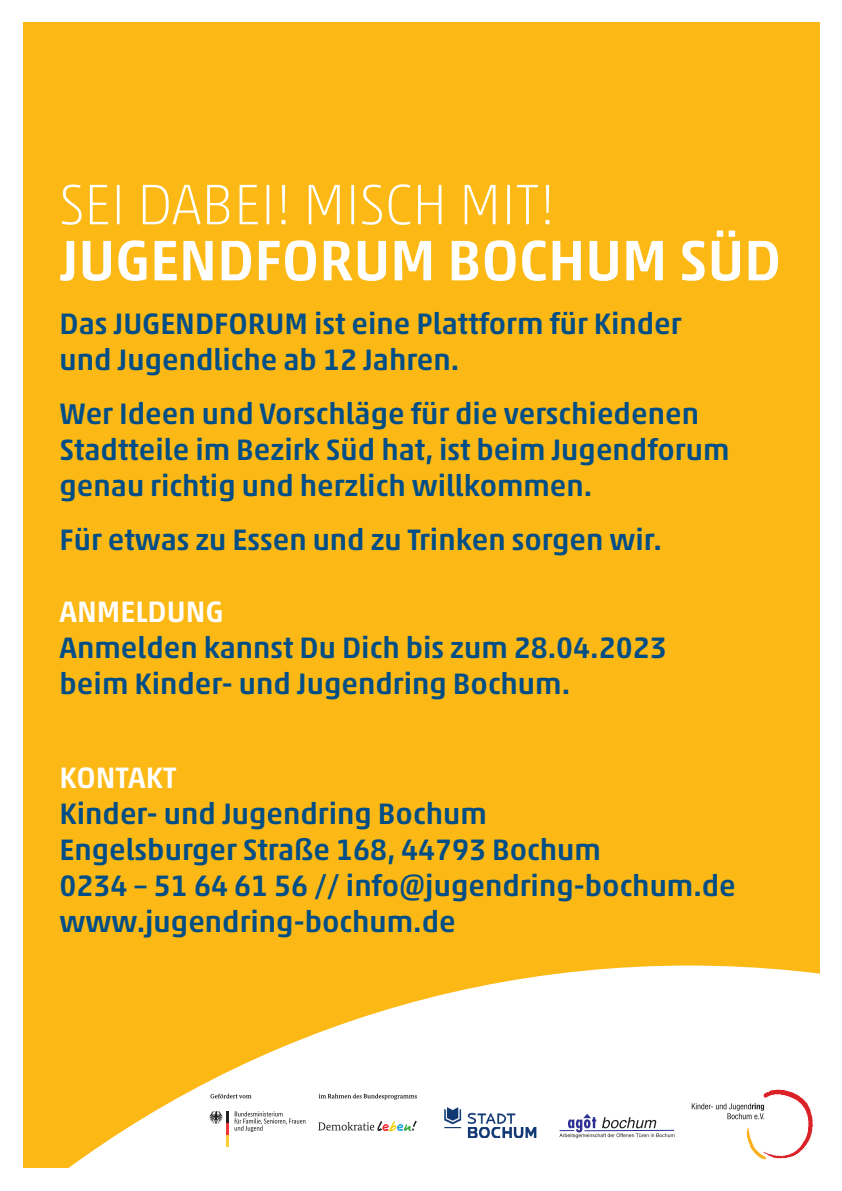
<style>
.page{position:relative;width:842px;height:1191px;background:#fff}
.page>*{position:absolute;margin:0;border:0;box-sizing:border-box;transform-origin:0 0}
.t1{font:500 58px "Akko W01";color:#fff}
.t2{font:100 58px "Akko W01";color:#fff}
.t3{font:500 30px/36px "Akko W01";color:#014e87}
.t4{font:500 30px "Akko W01";color:#fff}
</style>
<div class="page">
<div style="left:23px;top:23px;width:796px;height:1145px;background:#fcb814"></div>
<svg style="left:68px;top:965px;width:752px;height:203px;fill:#fff"></svg>
<svg style="left:210px;top:1093px;width:42px;height:5px"></svg>
<svg style="left:319px;top:1093px;width:98px;height:6px"></svg>
<svg style="left:209px;top:1110px;width:96px;height:36px;background:#eae7e5"></svg>
<svg style="left:318px;top:1120px;width:99px;height:11px"></svg>
<svg style="left:559px;top:1113px;width:116px;height:25px;background:#d1d1db"></svg>
<svg style="left:692px;top:1089px;width:122px;height:71px;background:#f7ebea"></svg>
<img style="left:434px;top:1085px;width:117px;height:80px">
<h1 class="t2" style="left:60px;top:170px;width:497px">SEI DABEI! MISCH M IT!</h1>
<h1 class="t1" style="left:60px;top:225px;width:723px">Jugendforum Bochum Süd</h1>
<p class="t3" style="left:60px;top:306px;width:624px">Das Jugendforum ist eine Plattform für Kinder und Jugendliche ab 12 Jahren.</p>
<p class="t3" style="left:60px;top:396px;width:671px">Wer Ideen und Vorschläge für die verschiedenen<br>Stadtteile im Bezirk Süd hat, ist beim Jugendforum genau richtig und herzlich willkommen.</p>
<p class="t3" style="left:60px;top:522px;width:604px">Für etwas zu Essen und zu Trinken sorgen wir.</p>
<p class="t4" style="left:60px;top:594px;width:166px">anmeldung</p>
<p class="t3" style="left:60px;top:630px;width:609px">Anmelden kannst Du Dich bis zum 28.04.2023 beim Kinder- und Jugendring Bochum.</p>
<p class="t4" style="left:60px;top:759px;width:102px">kontakt</p>
<p class="t3" style="left:60px;top:795px;width:678px">Kinder- und Jugendring Bochum<br>Engelsburger Straße 168, 44793 Bochum<br>0234 – 51 64 61 56 // info@jugendring-bochum.de www.jugendring-bochum.de</p>
</div>
